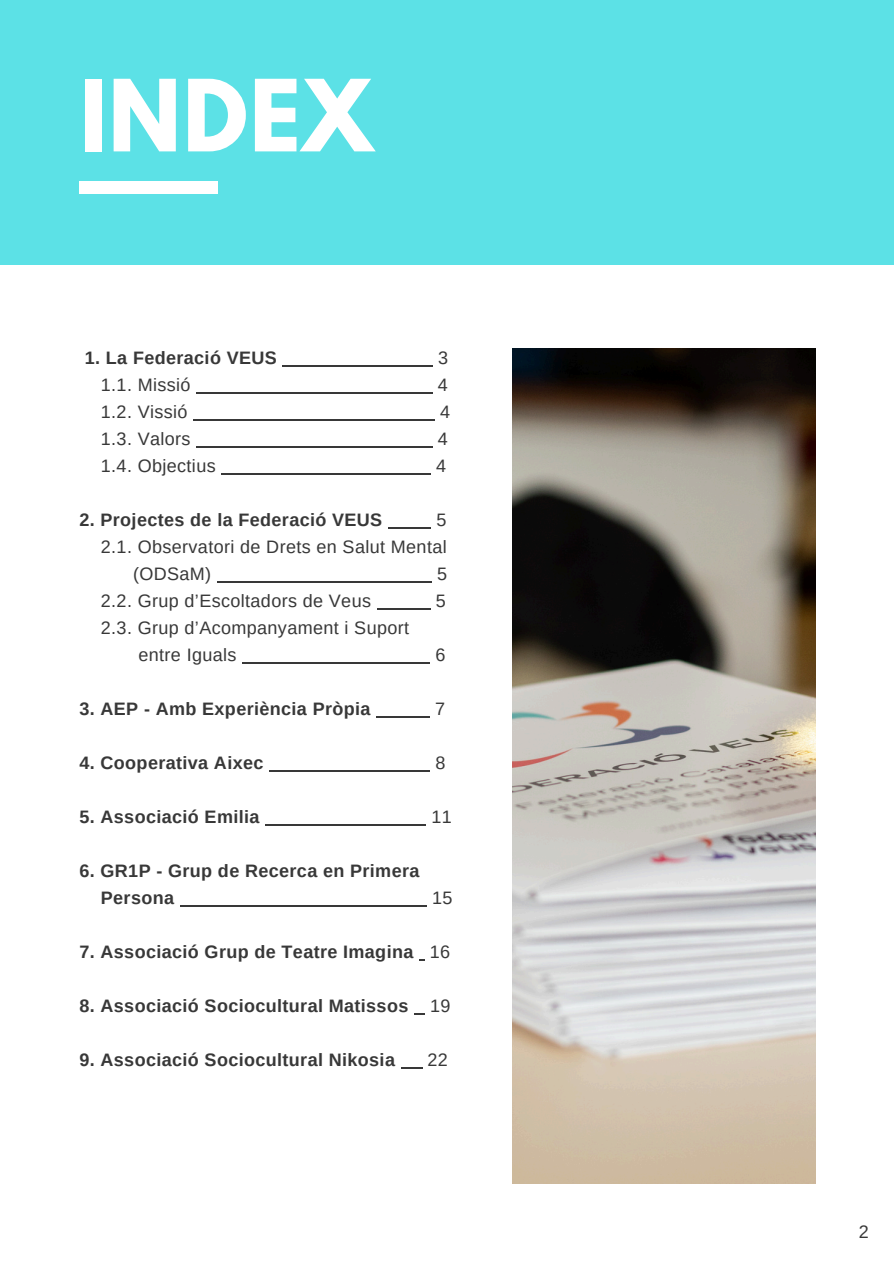
<style>
.page{position:relative;width:894px;height:1264px;background:#fff}
.page>*{position:absolute;margin:0;border:0;box-sizing:border-box;transform-origin:0 0}
.t1{font:700 88.05px "League Spartan";letter-spacing:.02em;color:#fff}
.t2{font:700 18px "Arimo";letter-spacing:.02em;color:#383838}
.t3{font:18px "Arimo";letter-spacing:.02em;color:#383838}
</style>
<div class="page">
<div style="left:0;top:0;width:893px;height:265px;background:#5ce1e6"></div>
<div style="left:79px;top:181px;width:139px;height:13px;background:#fff"></div>
<img style="left:512px;top:349px;width:303px;height:833px">
<hr style="left:282px;top:365px;width:150px;height:1px;background:#383838">
<hr style="left:196px;top:392px;width:236px;height:1px;background:#383838">
<hr style="left:193px;top:419px;width:241px;height:1px;background:#383838">
<hr style="left:196px;top:446px;width:236px;height:1px;background:#383838">
<hr style="left:221px;top:473px;width:209px;height:1px;background:#383838">
<hr style="left:388px;top:527px;width:43px;height:1px;background:#383838">
<hr style="left:217px;top:581px;width:214px;height:1px;background:#383838">
<hr style="left:376px;top:608px;width:54px;height:1px;background:#383838">
<hr style="left:242px;top:662px;width:188px;height:1px;background:#383838">
<hr style="left:376px;top:716px;width:54px;height:1px;background:#383838">
<hr style="left:269px;top:770px;width:161px;height:1px;background:#383838">
<hr style="left:265px;top:824px;width:161px;height:1px;background:#383838">
<hr style="left:180px;top:905px;width:246px;height:1px;background:#383838">
<svg style="left:401px;top:1067px;width:21px;height:1px"></svg>
<h1 class="t1" style="left:79px;top:72px;width:295px">INDEX</h1>
<p class="t2" style="left:85px;top:347px;width:193px">1. La Federació VEUS</p>
<p class="t3" style="left:438px;top:347px;width:12px">3</p>
<p class="t3" style="left:101px;top:374px;width:91px">1.1. Missió</p>
<p class="t3" style="left:437px;top:374px;width:12px">4</p>
<p class="t3" style="left:101px;top:401px;width:88px">1.2. Vissió</p>
<p class="t3" style="left:440px;top:401px;width:12px">4</p>
<p class="t3" style="left:101px;top:428px;width:91px">1.3. Valors</p>
<p class="t3" style="left:437px;top:428px;width:12px">4</p>
<p class="t3" style="left:101px;top:455px;width:116px">1.4. Objectius</p>
<p class="t3" style="left:436px;top:455px;width:12px">4</p>
<p class="t2" style="left:79px;top:509px;width:304px">2. Projectes de la Federació VEUS</p>
<p class="t3" style="left:436px;top:509px;width:12px">5</p>
<p class="t3" style="left:101px;top:536px;width:347px">2.1. Observatori de Drets en Salut Mental</p>
<p class="t3" style="left:133px;top:563px;width:80px">(ODSaM)</p>
<p class="t3" style="left:437px;top:563px;width:12px">5</p>
<p class="t3" style="left:101px;top:590px;width:271px">2.2. Grup d’Escoltadors de Veus</p>
<p class="t3" style="left:435px;top:590px;width:12px">5</p>
<p class="t3" style="left:101px;top:617px;width:310px">2.3. Grup d’Acompanyament i Suport</p>
<p class="t3" style="left:138px;top:644px;width:100px">entre Iguals</p>
<p class="t3" style="left:435px;top:644px;width:12px">6</p>
<p class="t2" style="left:79px;top:698px;width:292px">3. AEP - Amb Experiència Pròpia</p>
<p class="t3" style="left:435px;top:698px;width:12px">7</p>
<p class="t2" style="left:79px;top:752px;width:185px">4. Cooperativa Aixec</p>
<p class="t3" style="left:435px;top:752px;width:12px">8</p>
<p class="t2" style="left:79px;top:806px;width:181px">5. Associació Emilia</p>
<p class="t3" style="left:431px;top:806px;width:22px">11</p>
<p class="t2" style="left:79px;top:860px;width:341px">6. GR1P - Grup de Recerca en Primera</p>
<p class="t2" style="left:101px;top:887px;width:75px">Persona</p>
<p class="t3" style="left:432px;top:887px;width:22px">15</p>
<p class="t2" style="left:79px;top:941px;width:335px">7. Associació Grup de Teatre Imagina</p>
<p class="t3" style="left:430px;top:941px;width:22px">16</p>
<p class="t2" style="left:79px;top:995px;width:330px">8. Associació Sociocultural Matissos</p>
<p class="t3" style="left:430px;top:995px;width:22px">19</p>
<p class="t2" style="left:79px;top:1049px;width:317px">9. Associació Sociocultural Nikosia</p>
<p class="t3" style="left:427px;top:1049px;width:22px">22</p>
<p class="t3" style="left:858px;top:1222px;width:12px">2</p>
</div>
